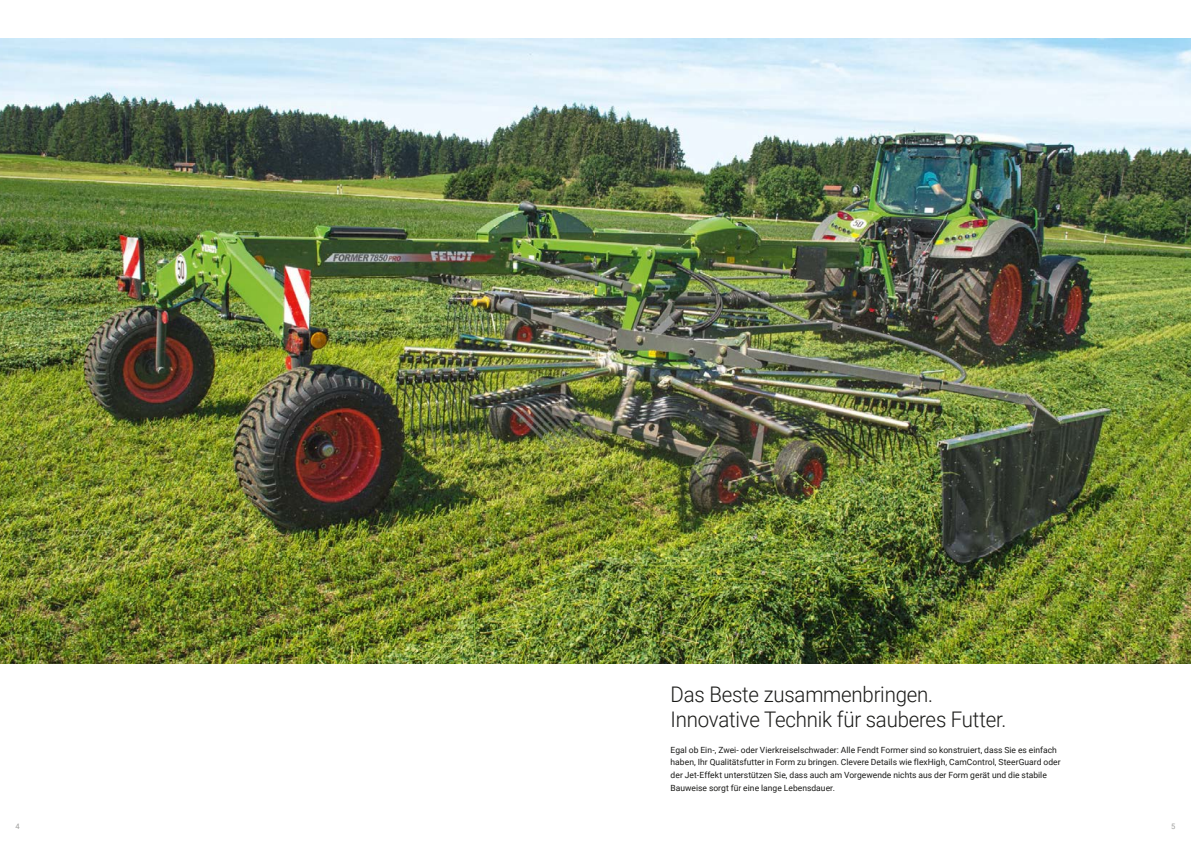
<style>
.page{position:relative;width:1191px;height:842px;background:#fff}
.page>*{position:absolute;margin:0;border:0;box-sizing:border-box;transform-origin:0 0}
.t1{font:300 21.5px/25.5px "Roboto";letter-spacing:-.01em;color:#1a1a18;scale:.95 1}
.t2{font:8.5px/12.8px "Roboto";letter-spacing:.005em;color:#1a1a18}
.t3{font:7.5px "Roboto";color:#9f9f9e}
</style>
<div class="page">
<img style="left:0;top:38px;width:1191px;height:625px">
<p class="t3" style="left:15px;top:821px;width:6px">4</p>
<h1 class="t1" style="left:670px;top:680px;width:355px">Das Beste zusammenbringen.<br>Innovative Technik für sauberes Futter.</h1>
<p class="t2" style="left:670px;top:743px;width:391px">Egal ob Ein-, Zwei- oder Vierkreiselschwader: Alle Fendt Former sind so konstruiert, dass Sie es einfach haben, Ihr Qualitätsfutter in Form zu bringen. Clevere Details wie flexHigh, CamControl, SteerGuard oder der Jet-Effekt unterstützen Sie, dass auch am Vorgewende nichts aus der Form gerät und die stabile Bauweise sorgt für eine lange Lebensdauer.</p>
<p class="t3" style="left:1171px;top:821px;width:6px">5</p>
</div>
